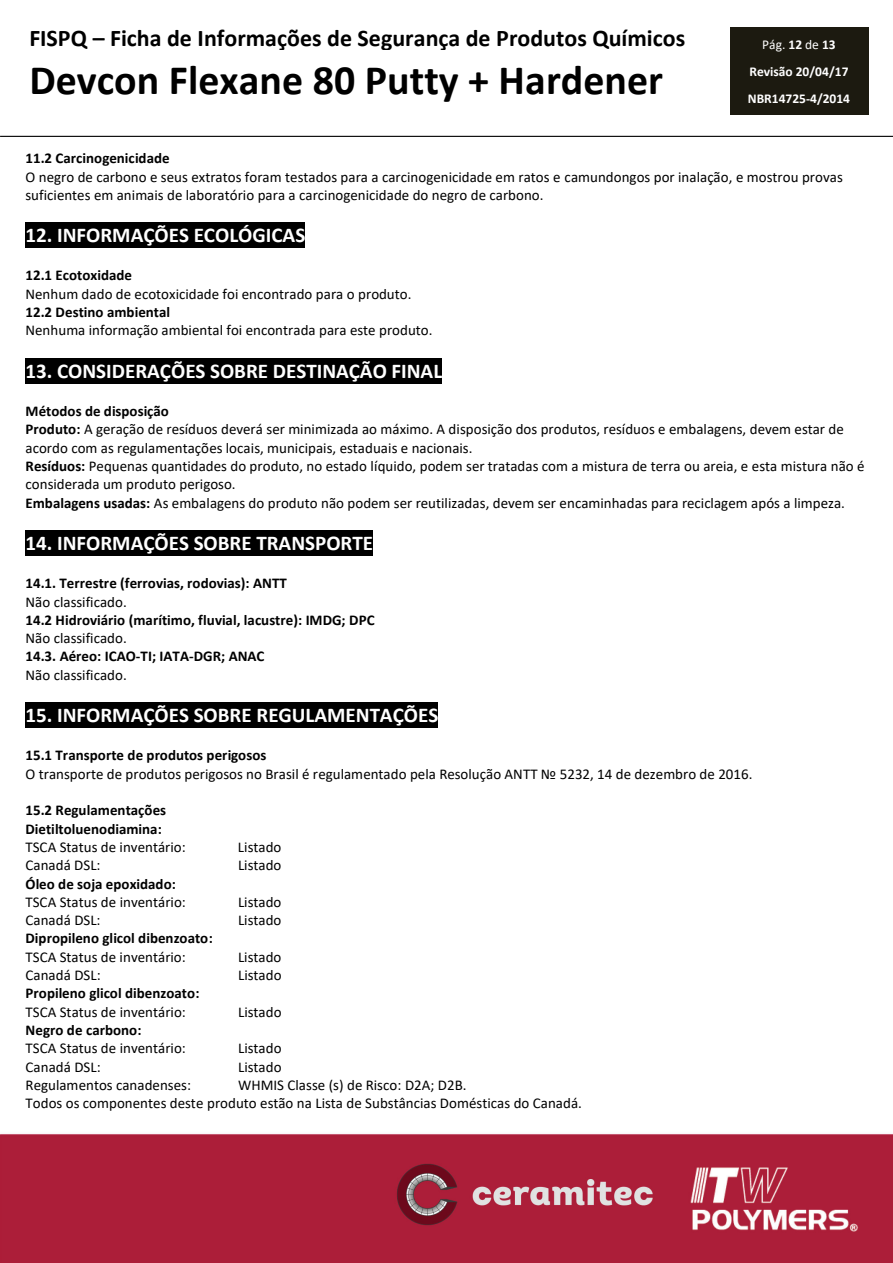
<style>
.page{position:relative;width:893px;height:1263px;background:#fff}
.page>*{position:absolute;margin:0;border:0;box-sizing:border-box;transform-origin:0 0}
.t1{font:700 42px "Calibri";color:#000}
.t2{font:700 24px "Calibri";color:#000}
.t3{font:700 21px "Calibri";color:#fff}
.t4{font:15px/18.3px "Calibri";color:#000}
.t5{font:700 15px/18.3px "Calibri";color:#000}
.t6{font:700 13.5px/27.2px "Calibri";color:#fff;text-align:center}
.s1{font-weight:400}
.s2{font-weight:700}
</style>
<div class="page">
<div style="left:730px;top:28px;width:138px;height:87px;background:#1c1a10"></div>
<hr style="left:0;top:136px;width:893px;height:1px;background:#000">
<div style="left:26px;top:222px;width:279px;height:26px;background:#000"></div>
<div style="left:26px;top:358px;width:416px;height:25px;background:#000"></div>
<div style="left:26px;top:530px;width:347px;height:25px;background:#000"></div>
<div style="left:26px;top:702px;width:412px;height:26px;background:#000"></div>
<img style="left:0;top:1134px;width:893px;height:129px">
<h2 class="t2" style="left:29px;top:21px;width:658px">FISPQ – Ficha de Informações de Segurança de Produtos Químicos</h2>
<h1 class="t1" style="left:29px;top:50px;width:635px">Devcon Flexane 80 Putty + Hardener</h1>
<p class="t6" style="left:748px;top:31px;width:104px"><span class="s1">Pág.</span> 12 <span class="s1">de</span> 13<br>Revisão 20/04/17<br>NBR14725-4/2014</p>
<p class="t5" style="left:26px;top:149px;width:146px">11.2 Carcinogenicidade</p>
<p class="t4" style="left:26px;top:167px;width:819px">O negro de carbono e seus extratos foram testados para a carcinogenicidade em ratos e camundongos por inalação, e mostrou provas suficientes em animais de laboratório para a carcinogenicidade do negro de carbono.</p>
<h3 class="t3" style="left:26px;top:220px;width:281px">12. INFORMAÇÕES ECOLÓGICAS</h3>
<p class="t5" style="left:26px;top:266px;width:108px">12.1 Ecotoxidade</p>
<p class="t4" style="left:26px;top:284px;width:388px">Nenhum dado de ecotoxicidade foi encontrado para o produto.</p>
<p class="t5" style="left:26px;top:303px;width:146px">12.2 Destino ambiental</p>
<p class="t4" style="left:26px;top:321px;width:409px">Nenhuma informação ambiental foi encontrada para este produto.</p>
<h3 class="t3" style="left:26px;top:356px;width:418px">13. CONSIDERAÇÕES SOBRE DESTINAÇÃO FINAL</h3>
<p class="t4" style="left:26px;top:402px;width:841px"><span class="s2">Métodos de disposição<br>Produto:</span> A geração de resíduos deverá ser minimizada ao máximo. A disposição dos produtos, resíduos e embalagens, devem estar de acordo com as regulamentações locais, municipais, estaduais e nacionais.<br><span class="s2">Resíduos:</span> Pequenas quantidades do produto, no estado líquido, podem ser tratadas com a mistura de terra ou areia, e esta mistura não é considerada um produto perigoso.<br><span class="s2">Embalagens usadas:</span> As embalagens do produto não podem ser reutilizadas, devem ser encaminhadas para reciclagem após a limpeza.</p>
<h3 class="t3" style="left:26px;top:528px;width:349px">14. INFORMAÇÕES SOBRE TRANSPORTE</h3>
<p class="t5" style="left:26px;top:574px;width:263px">14.1. Terrestre (ferrovias, rodovias): ANTT</p>
<p class="t4" style="left:26px;top:592px;width:103px">Não classificado.</p>
<p class="t5" style="left:26px;top:610px;width:351px">14.2 Hidroviário (marítimo, fluvial, lacustre): IMDG; DPC</p>
<p class="t4" style="left:26px;top:629px;width:103px">Não classificado.</p>
<p class="t5" style="left:26px;top:647px;width:240px">14.3. Aéreo: ICAO-TI; IATA-DGR; ANAC</p>
<p class="t4" style="left:26px;top:665px;width:103px">Não classificado.</p>
<h3 class="t3" style="left:26px;top:700px;width:414px">15. INFORMAÇÕES SOBRE REGULAMENTAÇÕES</h3>
<p class="t5" style="left:26px;top:746px;width:242px">15.1 Transporte de produtos perigosos</p>
<p class="t4" style="left:26px;top:764px;width:729px">O transporte de produtos perigosos no Brasil é regulamentado pela Resolução ANTT № 5232, 14 de dezembro de 2016.</p>
<p class="t5" style="left:26px;top:801px;width:142px">15.2 Regulamentações<br>Dietiltoluenodiamina:</p>
<p class="t4" style="left:26px;top:837px;width:162px">TSCA Status de inventário:</p>
<p class="t4" style="left:238px;top:837px;width:45px">Listado</p>
<p class="t4" style="left:26px;top:856px;width:77px">Canadá DSL:</p>
<p class="t4" style="left:238px;top:856px;width:45px">Listado</p>
<p class="t5" style="left:26px;top:874px;width:152px">Óleo de soja epoxidado:</p>
<p class="t4" style="left:26px;top:892px;width:162px">TSCA Status de inventário:</p>
<p class="t4" style="left:238px;top:892px;width:45px">Listado</p>
<p class="t4" style="left:26px;top:911px;width:77px">Canadá DSL:</p>
<p class="t4" style="left:238px;top:911px;width:45px">Listado</p>
<p class="t5" style="left:26px;top:929px;width:189px">Dipropileno glicol dibenzoato:</p>
<p class="t4" style="left:26px;top:947px;width:162px">TSCA Status de inventário:</p>
<p class="t4" style="left:238px;top:947px;width:45px">Listado</p>
<p class="t4" style="left:26px;top:966px;width:77px">Canadá DSL:</p>
<p class="t4" style="left:238px;top:966px;width:45px">Listado</p>
<p class="t5" style="left:26px;top:984px;width:175px">Propileno glicol dibenzoato:</p>
<p class="t4" style="left:26px;top:1002px;width:162px">TSCA Status de inventário:</p>
<p class="t4" style="left:238px;top:1002px;width:45px">Listado</p>
<p class="t5" style="left:26px;top:1021px;width:117px">Negro de carbono:</p>
<p class="t4" style="left:26px;top:1039px;width:162px">TSCA Status de inventário:</p>
<p class="t4" style="left:238px;top:1039px;width:45px">Listado</p>
<p class="t4" style="left:26px;top:1057px;width:77px">Canadá DSL:</p>
<p class="t4" style="left:238px;top:1057px;width:45px">Listado</p>
<p class="t4" style="left:26px;top:1075px;width:167px">Regulamentos canadenses:</p>
<p class="t4" style="left:26px;top:1075px;width:558px;text-indent:212px">WHMIS Classe (s) de Risco: D2A; D2B.<br>Todos os componentes deste produto estão na Lista de Substâncias Domésticas do Canadá.</p>
</div>
